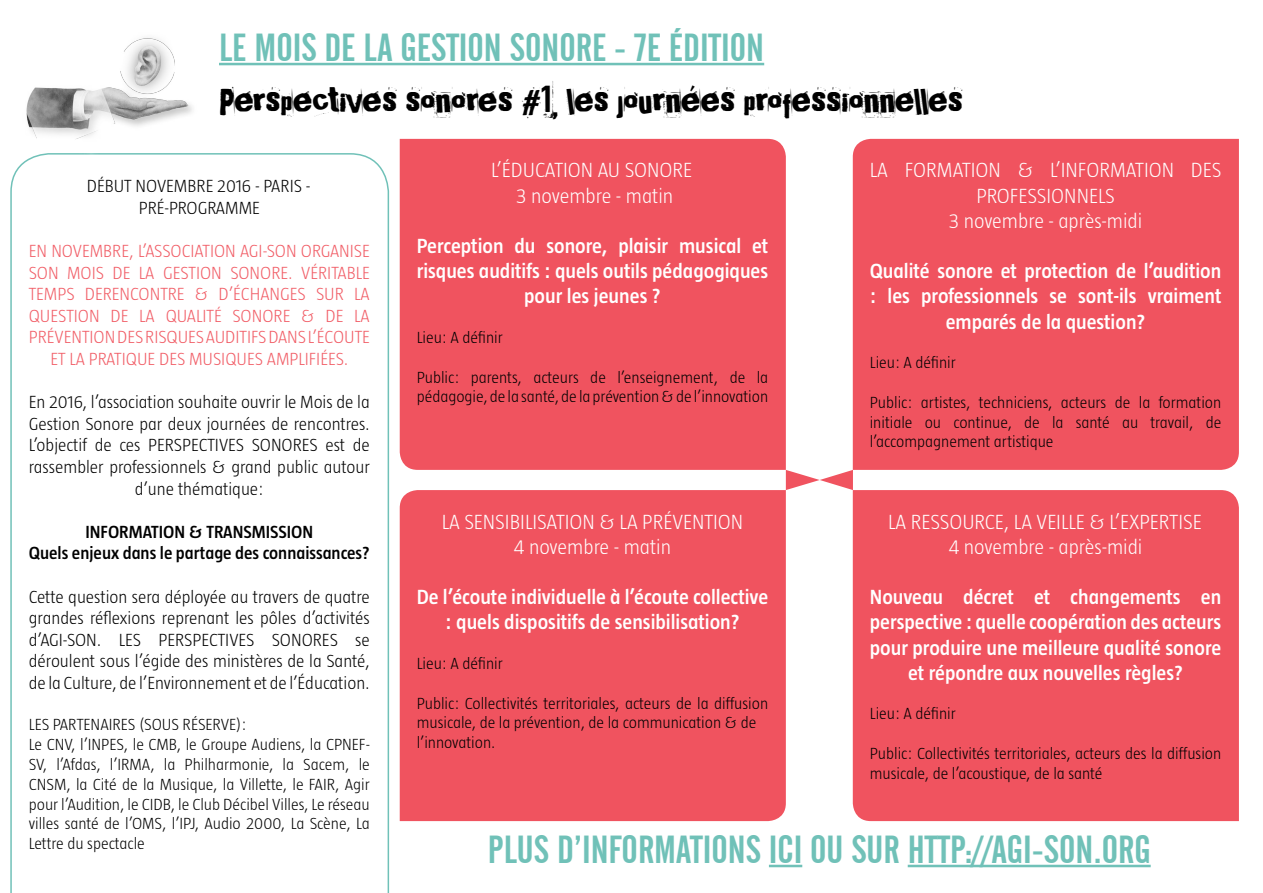
<style>
.page{position:relative;width:1263px;height:893px;background:#fff}
.page>*{position:absolute;margin:0;border:0;box-sizing:border-box;transform-origin:0 0}
.t1{font:45px "Broken 15";color:#000}
.t2{font:39px "Alternate Gothic No 2 BT";color:#70c1b8}
.t3{font:600 21px/25.2px "Taz";color:#fff;text-align:center}
.t4{font:300 21px/25.2px "Taz";color:#fff;text-align:center}
.t5{font:300 18px/21.6px "Taz";color:#000;text-align:center}
.t6{font:300 18px/21.6px "Taz";color:#f15d66;text-align:center}
.t7{font:600 18px/21.6px "Taz";color:#000;text-align:center}
.t8{font:300 16.5px/19.8px "Taz";color:#000}
</style>
<div class="page">
<svg style="left:10px;top:153px;width:379px;height:740px"></svg>
<hr style="left:219px;top:63px;width:545px;height:2px;background:#70c1b8">
<img style="left:10px;top:38px;width:228px;height:136px">
<div style="left:400px;top:139px;width:386px;height:331px;background:#f0535f"></div>
<div style="left:853px;top:139px;width:386px;height:331px;background:#f0535f"></div>
<div style="left:400px;top:490px;width:386px;height:331px;background:#f0535f"></div>
<div style="left:853px;top:490px;width:386px;height:331px;background:#f0535f"></div>
<hr style="left:769px;top:865px;width:33px;height:2px;background:#70c1b8">
<hr style="left:908px;top:865px;width:243px;height:2px;background:#70c1b8">
<svg style="left:786px;top:470px;width:67px;height:20px"></svg>
<h2 class="t2" style="left:219px;top:26px;width:547px">LE MOIS DE LA GESTION SONORE - 7E ÉDITION</h2>
<h1 class="t1" style="left:219px;top:76px;width:745px">Perspectives sonores #1, les journées professionnelles</h1>
<p class="t5" style="left:87px;top:175px;width:225px">DÉBUT NOVEMBRE 2016 - PARIS -<br>PRÉ-PROGRAMME</p>
<p class="t6" style="left:29px;top:240px;width:343px">EN NOVEMBRE, L’ASSOCIATION AGI-SON ORGANISE SON MOIS DE LA GESTION SONORE. VÉRITABLE TEMPS DERENCONTRE &amp; D’ÉCHANGES SUR LA QUESTION DE LA QUALITÉ SONORE &amp; DE LA PRÉVENTION DES RISQUES AUDITIFS DANS L’ÉCOUTE ET LA PRATIQUE DES MUSIQUES AMPLIFIÉES.</p>
<p class="t5" style="left:29px;top:391px;width:343px">En 2016, l’association souhaite ouvrir le Mois de la Gestion Sonore par deux journées de rencontres.<br>L’objectif de ces PERSPECTIVES SONORES est de rassembler professionnels &amp; grand public autour d’une thématique:</p>
<p class="t7" style="left:29px;top:521px;width:342px">INFORMATION &amp; TRANSMISSION<br>Quels enjeux dans le partage des connaissances?</p>
<p class="t5" style="left:29px;top:586px;width:343px;text-align:justify">Cette question sera déployée au travers de quatre grandes réflexions reprenant les pôles d’activités d’AGI-SON. LES PERSPECTIVES SONORES se déroulent sous l’égide des ministères de la Santé, de la Culture, de l’Environnement et de l’Éducation.</p>
<p class="t8" style="left:29px;top:715px;width:343px">LES PARTENAIRES (SOUS RÉSERVE):<br>Le CNV, l’INPES, le CMB, le Groupe Audiens, la CPNEF-SV, l’Afdas, l’IRMA, la Philharmonie, la Sacem, le CNSM, la Cité de la Musique, la Villette, le FAIR, Agir pour l’Audition, le CIDB, le Club Décibel Villes, Le réseau villes santé de l’OMS, l’IPJ, Audio 2000, La Scène, La Lettre du spectacle</p>
<p class="t4" style="left:491px;top:158px;width:202px">L’ÉDUCATION AU SONORE<br>3 novembre - matin</p>
<p class="t3" style="left:417px;top:233px;width:353px">Perception du sonore, plaisir musical et risques auditifs : quels outils pédagogiques pour les jeunes ?</p>
<p class="t8" style="left:417px;top:328px;width:87px">Lieu: A définir</p>
<p class="t8" style="left:417px;top:367px;width:353px">Public: parents, acteurs de l’enseignement, de la pédagogie, de la santé, de la prévention &amp; de l’innovation</p>
<p class="t4" style="left:442px;top:509px;width:303px">LA SENSIBILISATION &amp; LA PRÉVENTION<br>4 novembre - matin</p>
<p class="t3" style="left:417px;top:585px;width:353px">De l’écoute individuelle à l’écoute collective : quels dispositifs de sensibilisation?</p>
<p class="t8" style="left:417px;top:654px;width:87px">Lieu: A définir</p>
<p class="t8" style="left:417px;top:693px;width:353px">Public: Collectivités territoriales, acteurs de la diffusion musicale, de la prévention, de la communication &amp; de l’innovation.</p>
<p class="t4" style="left:870px;top:158px;width:353px">LA FORMATION &amp; L’INFORMATION DES<br>PROFESSIONNELS<br>3 novembre - après-midi</p>
<p class="t3" style="left:870px;top:259px;width:353px">Qualité sonore et protection de l’audition : les professionnels se sont-ils vraiment emparés de la question?</p>
<p class="t8" style="left:870px;top:353px;width:87px">Lieu: A définir</p>
<p class="t8" style="left:870px;top:392px;width:353px;text-align:justify">Public: artistes, techniciens, acteurs de la formation initiale ou continue, de la santé au travail, de l’accompagnement artistique</p>
<p class="t4" style="left:888px;top:509px;width:315px">LA RESSOURCE, LA VEILLE &amp; L’EXPERTISE<br>4 novembre - après-midi</p>
<p class="t3" style="left:870px;top:585px;width:353px">Nouveau décret et changements en perspective : quelle coopération des acteurs pour produire une meilleure qualité sonore et répondre aux nouvelles règles?</p>
<p class="t8" style="left:870px;top:704px;width:87px">Lieu: A définir</p>
<p class="t8" style="left:870px;top:744px;width:353px">Public: Collectivités territoriales, acteurs des la diffusion musicale, de l’acoustique, de la santé</p>
<h2 class="t2" style="left:488px;top:828px;width:664px">PLUS D’INFORMATIONS ICI OU SUR HTTP://AGI-SON.ORG</h2>
</div>
